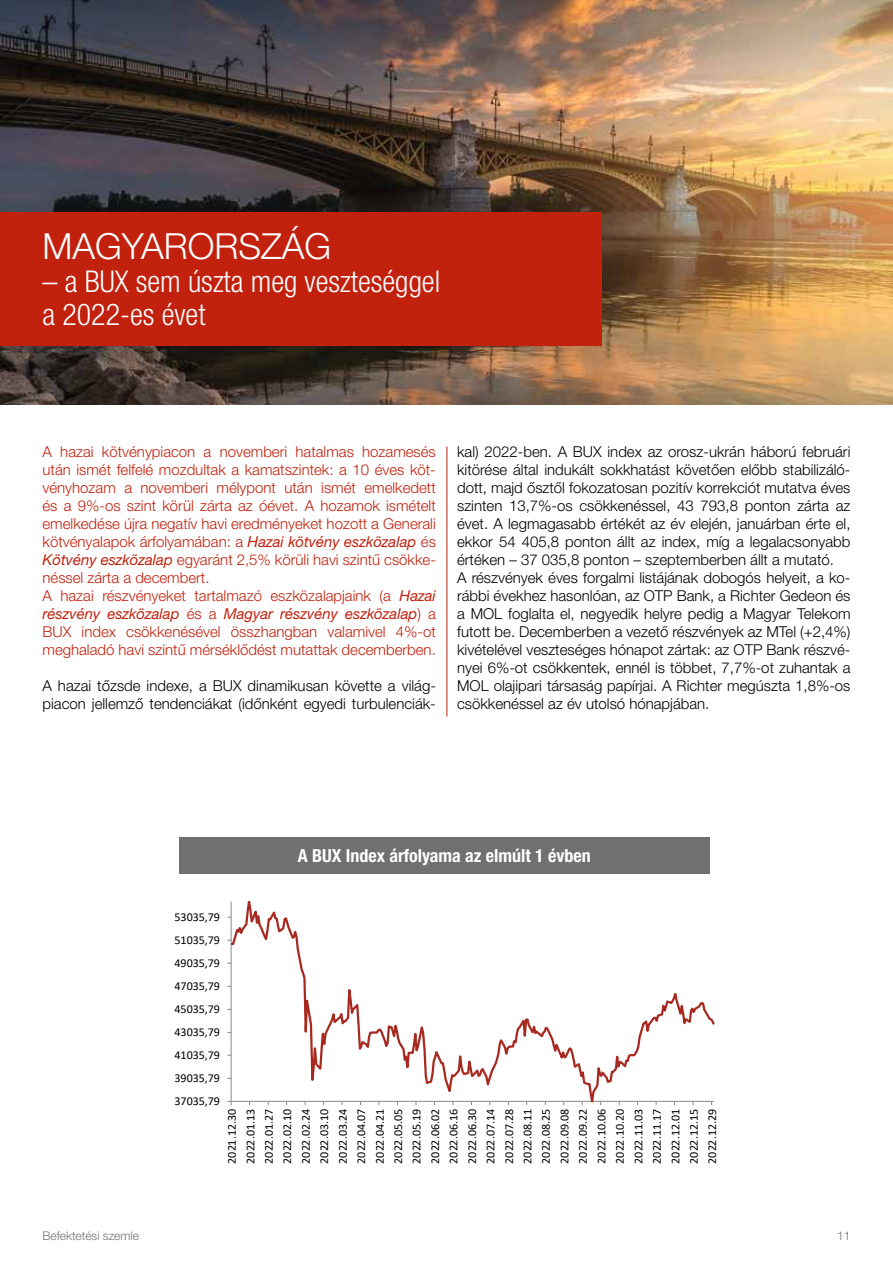
<style>
.page{position:relative;width:893px;height:1263px;background:#fff}
.page>*{position:absolute;margin:0;border:0;box-sizing:border-box;transform-origin:0 0}
.t1{font:300 36px "Helvetica Neue LT Pro";color:#fff}
.t2{font:300 condensed 30px/33px "Helvetica Neue LT Pro";color:#fff}
.t3{font:700 condensed 18px "Helvetica Neue LT Pro";color:#fff}
.t4{font:300 15px/18px "Helvetica Neue LT Pro";color:#000}
.t5{font:300 15px/18px "Helvetica Neue LT Pro";color:#c1210d}
.t6{font:12px/18.5px "Calibri";color:#000;text-align:justify}
.t7{font:300 12px "Helvetica Neue LT Pro";color:#707173}
.s1{font-weight:400;font-style:italic}
</style>
<div class="page">
<img style="left:0;top:0;width:893px;height:404px">
<div style="left:0;top:213px;width:601px;height:133px;background:#c1210d"></div>
<hr style="left:447px;top:446px;width:1px;height:270px;background:#c1210d">
<div style="left:179px;top:838px;width:530px;height:36px;background:#707070"></div>
<svg style="left:227px;top:901px;width:488px;height:205px"></svg>
<h1 class="t1" style="left:43px;top:224px;width:290px">MAGYARORSZÁG</h1>
<h2 class="t2" style="left:43px;top:265px;width:399px">– a BUX sem úszta meg veszteséggel a 2022-es évet</h2>
<p class="t5" style="left:43px;top:443px;width:395px">A hazai kötvénypiacon a novemberi hatalmas hozamesés után ismét felfelé mozdultak a kamatszintek: a 10 éves köt&shy;vényhozam a novemberi mélypont után ismét emelkedett és a 9%-os szint körül zárta az óévet. A hozamok ismételt emelkedése újra negatív havi eredményeket hozott a Generali kötvényalapok árfolyamában: a <span class="s1">Hazai kötvény eszközalap</span> és <span class="s1">Kötvény eszközalap</span> egyaránt 2,5% körüli havi szintű csökke&shy;néssel zárta a decembert.<br>A hazai részvényeket tartalmazó eszközalapjaink (a <span class="s1">Hazai részvény eszközalap</span> és a <span class="s1">Magyar részvény eszközalap</span>) a BUX index csökkenésével összhangban valamivel 4%-ot meghaladó havi szintű mérséklődést mutattak decemberben.</p>
<p class="t4" style="left:43px;top:677px;width:395px">A hazai tőzsde indexe, a BUX dinamikusan követte a világ&shy;piacon jellemző tendenciákat (időnként egyedi turbulenciák-</p>
<p class="t4" style="left:457px;top:443px;width:395px">kal) 2022-ben. A BUX index az orosz-ukrán háború februári kitörése által indukált sokkhatást követően előbb stabilizáló&shy;dott, majd ősztől fokozatosan pozitív korrekciót mutatva éves szinten 13,7%-os csökkenéssel, 43 793,8 ponton zárta az évet. A legmagasabb értékét az év elején, januárban érte el, ekkor 54 405,8 ponton állt az index, míg a legalacsonyabb értéken – 37 035,8 ponton – szeptemberben állt a mutató.<br>A részvények éves forgalmi listájának dobogós helyeit, a ko&shy;rábbi évekhez hasonlóan, az OTP Bank, a Richter Gedeon és a MOL foglalta el, negyedik helyre pedig a Magyar Telekom futott be. Decemberben a vezető részvények az MTel (+2,4%) kivételével veszteséges hónapot zártak: az OTP Bank részvé&shy;nyei 6%-ot csökkentek, ennél is többet, 7,7%-ot zuhantak a MOL olajipari társaság papírjai. A Richter megúszta 1,8%-os csökkenéssel az év utolsó hónapjában.</p>
<p class="t3" style="left:298px;top:845px;width:294px">A BUX Index árfolyama az elmúlt 1 évben</p>
<p class="t6" style="left:174px;top:907px;width:47px">53035,79</p>
<p class="t6" style="left:174px;top:930px;width:47px">51035,79</p>
<p class="t6" style="left:174px;top:953px;width:47px">49035,79</p>
<p class="t6" style="left:174px;top:976px;width:47px">47035,79</p>
<p class="t6" style="left:174px;top:999px;width:47px">45035,79</p>
<p class="t6" style="left:174px;top:1022px;width:47px">43035,79</p>
<p class="t6" style="left:174px;top:1045px;width:47px">41035,79</p>
<p class="t6" style="left:174px;top:1068px;width:47px">39035,79</p>
<p class="t6" style="left:174px;top:1091px;width:47px">37035,79</p>
<p class="t6" style="left:222px;top:1164px;width:56px;rotate:-90deg">2021.12.30<br>2022.01.13<br>2022.01.27<br>2022.02.10<br>2022.02.24<br>2022.03.10<br>2022.03.24<br>2022.04.07<br>2022.04.21<br>2022.05.05<br>2022.05.19<br>2022.06.02<br>2022.06.16<br>2022.06.30<br>2022.07.14<br>2022.07.28<br>2022.08.11<br>2022.08.25<br>2022.09.08<br>2022.09.22<br>2022.10.06<br>2022.10.20<br>2022.11.03<br>2022.11.17<br>2022.12.01<br>2022.12.15<br>2022.12.29</p>
<p class="t7" style="left:43px;top:1228px;width:98px">Befektetési szemle</p>
<p class="t7" style="left:837px;top:1228px;width:15px">11</p>
</div>
